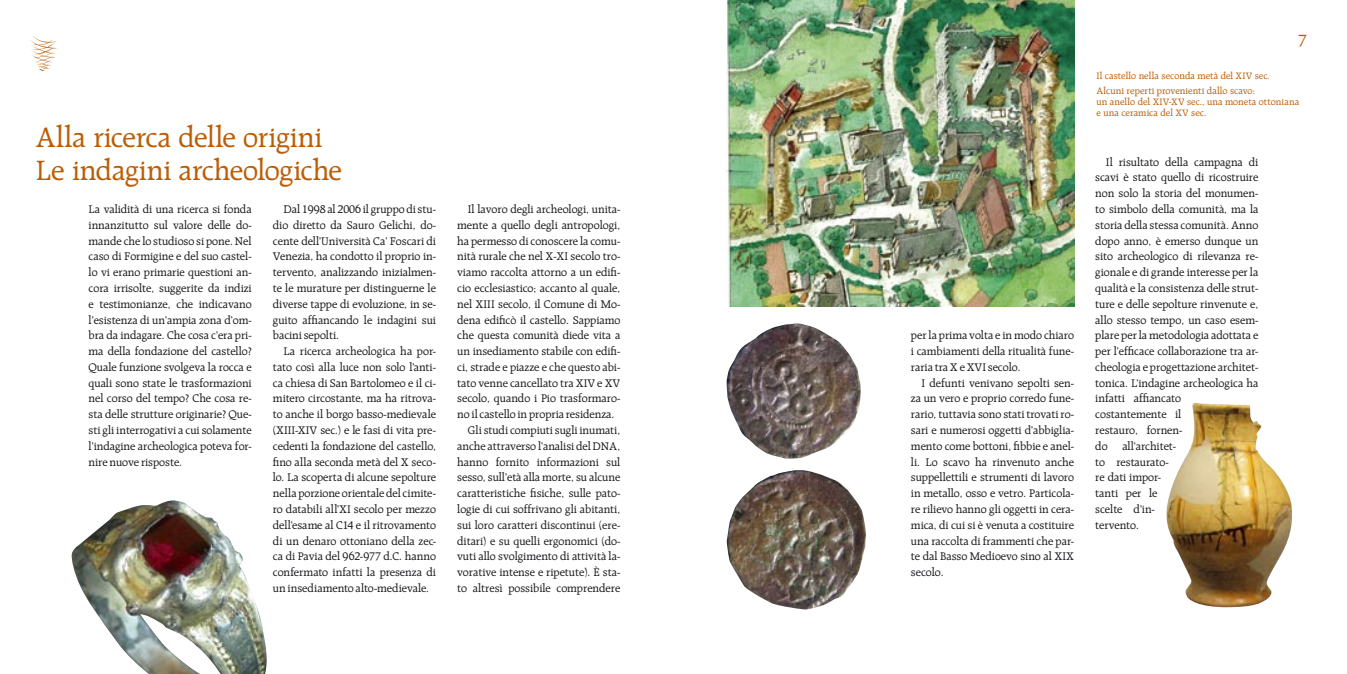
<style>
.page{position:relative;width:1347px;height:674px;background:#fff}
.page>*{position:absolute;margin:0;border:0;box-sizing:border-box;transform-origin:0 0}
._0_titolo{font:30px "Raleigh LT";letter-spacing:-.005em;color:#bc5d06}
.t1{font:17.5px "Raleigh LT";color:#bc5d06}
._1b_testo_normale_rientrato{font:11.88px/15.8px "Raleigh LT";color:#1b1b1f;text-align:justify}
._1_testo_normale{font:11.88px/15.8px "Raleigh LT";color:#1b1b1f;text-align:justify}
._2_didascalia_sopra{font:10px/11.2px "Raleigh LT";letter-spacing:.01em;color:#bc5d06}
</style>
<div class="page">
<svg style="left:30px;top:36px;width:27px;height:35px"></svg>
<img style="left:726px;top:470px;width:140px;height:139px">
<img style="left:726px;top:0;width:348px;height:306px">
<img style="left:726px;top:323px;width:134px;height:135px">
<img style="left:1166px;top:402px;width:126px;height:205px">
<img style="left:71px;top:500px;width:196px;height:173px">
<p class="_0_titolo" style="left:35px;top:121px;width:288px">Alla ricerca delle origini</p>
<p class="_0_titolo" style="left:35px;top:153px;width:308px">Le indagini archeologiche</p>
<p class="_1_testo_normale" style="left:89px;top:201px;width:165px">La validità di una ricerca si fonda innanzitutto sul valore delle do&shy;mande che lo studioso si pone. Nel caso di Formigine e del suo castel&shy;lo vi erano primarie questioni an&shy;cora irrisolte, suggerite da indizi e testimonianze, che indicavano l’esistenza di un’ampia zona d’om&shy;bra da indagare. Che cosa c’era pri&shy;ma della fondazione del castello?<br>Quale funzione svolgeva la rocca e quali sono state le trasformazioni nel corso del tempo? Che cosa re&shy;sta delle strutture originarie? Que&shy;sti gli interrogativi a cui solamente l’indagine archeologica poteva for&shy;nire nuove risposte.</p>
<p class="_1b_testo_normale_rientrato" style="left:273px;top:201px;width:165px;text-indent:11px">Dal 1998 al 2006 il gruppo di stu&shy;dio diretto da Sauro Gelichi, do&shy;cente dell’Università Ca’ Foscari di Venezia, ha condotto il proprio in&shy;tervento, analizzando inizialmen&shy;te le murature per distinguerne le diverse tappe di evoluzione, in se&shy;guito affiancando le indagini sui bacini sepolti.</p>
<p class="_1b_testo_normale_rientrato" style="left:273px;top:343px;width:164px;text-indent:11px">La ricerca archeologica ha por&shy;tato così alla luce non solo l’anti&shy;ca chiesa di San Bartolomeo e il ci&shy;mitero circostante, ma ha ritrova&shy;to anche il borgo basso-medievale (XIII-XIV sec.) e le fasi di vita pre&shy;cedenti la fondazione del castello, fino alla seconda metà del X seco&shy;lo. La scoperta di alcune sepolture nella porzione orientale del cimite&shy;ro databili all’XI secolo per mezzo dell’esame al C14 e il ritrovamento di un denaro ottoniano della zec&shy;ca di Pavia del 962-977 d.C. hanno confermato infatti la presenza di un insediamento alto-medievale.</p>
<p class="_1b_testo_normale_rientrato" style="left:457px;top:201px;width:165px;text-indent:11px">Il lavoro degli archeologi, unita&shy;mente a quello degli antropologi, ha permesso di conoscere la comu&shy;nità rurale che nel X-XI secolo tro&shy;viamo raccolta attorno a un edifi&shy;cio ecclesiastico; accanto al quale, nel XIII secolo, il Comune di Mo&shy;dena edificò il castello. Sappiamo che questa comunità diede vita a un insediamento stabile con edifi&shy;ci, strade e piazze e che questo abi&shy;tato venne cancellato tra XIV e XV secolo, quando i Pio trasformaro&shy;no il castello in propria residenza.</p>
<p class="_1b_testo_normale_rientrato" style="left:457px;top:422px;width:165px;text-indent:11px">Gli studi compiuti sugli inumati, anche attraverso l’analisi del DNA, hanno fornito informazioni sul sesso, sull’età alla morte, su alcune caratteristiche fisiche, sulle pato&shy;logie di cui soffrivano gli abitanti, sui loro caratteri discontinui (ere&shy;ditari) e su quelli ergonomici (do&shy;vuti allo svolgimento di attività la&shy;vorative intense e ripetute). È sta&shy;to altresì possibile comprendere</p>
<p class="_1b_testo_normale_rientrato" style="left:911px;top:327px;width:164px">per la prima volta e in modo chiaro i cambiamenti della ritualità fune&shy;raria tra X e XVI secolo.</p>
<p class="_1b_testo_normale_rientrato" style="left:911px;top:374px;width:165px;text-indent:11px">I defunti venivano sepolti sen&shy;za un vero e proprio corredo fune&shy;rario, tuttavia sono stati trovati ro&shy;sari e numerosi oggetti d’abbiglia&shy;mento come bottoni, fibbie e anel&shy;li. Lo scavo ha rinvenuto anche suppellettili e strumenti di lavoro in metallo, osso e vetro. Particola&shy;re rilievo hanno gli oggetti in cera&shy;mica, di cui si è venuta a costituire una raccolta di frammenti che par&shy;te dal Basso Medioevo sino al XIX secolo.</p>
<h2 class="t1" style="left:1298px;top:31px;width:10px">7</h2>
<p class="_2_didascalia_sopra" style="left:1096px;top:70px;width:175px">Il castello nella seconda metà del XIV sec.</p>
<p class="_2_didascalia_sopra" style="left:1096px;top:85px;width:204px">Alcuni reperti provenienti dallo scavo:<br>un anello del XIV-XV sec., una moneta ottoniana e una ceramica del XV sec.</p>
<p class="_1b_testo_normale_rientrato" style="left:1095px;top:154px;width:165px;text-align:left;text-indent:11px">Il risultato della campagna di scavi è stato quello di ricostruire non solo la storia del monumen&shy;to simbolo della comunità, ma la storia della stessa comunità. Anno dopo anno, è emerso dunque un sito archeologico di rilevanza re&shy;gionale e di grande interesse per la qualità e la consistenza delle strut&shy;ture e delle sepolture rinvenute e, allo stesso tempo, un caso esem&shy;plare per la metodologia adottata e per l’efficace collaborazione tra ar&shy;cheologia e progettazione architet&shy;tonica. L’indagine archeologica ha infatti affiancato<br>costantemente il<br>restauro, fornen-<br>do all’architet-<br>to restaurato-<br>re dati impor-<br>tanti per le<br>scelte d’in-<br>tervento.</p>
</div>
